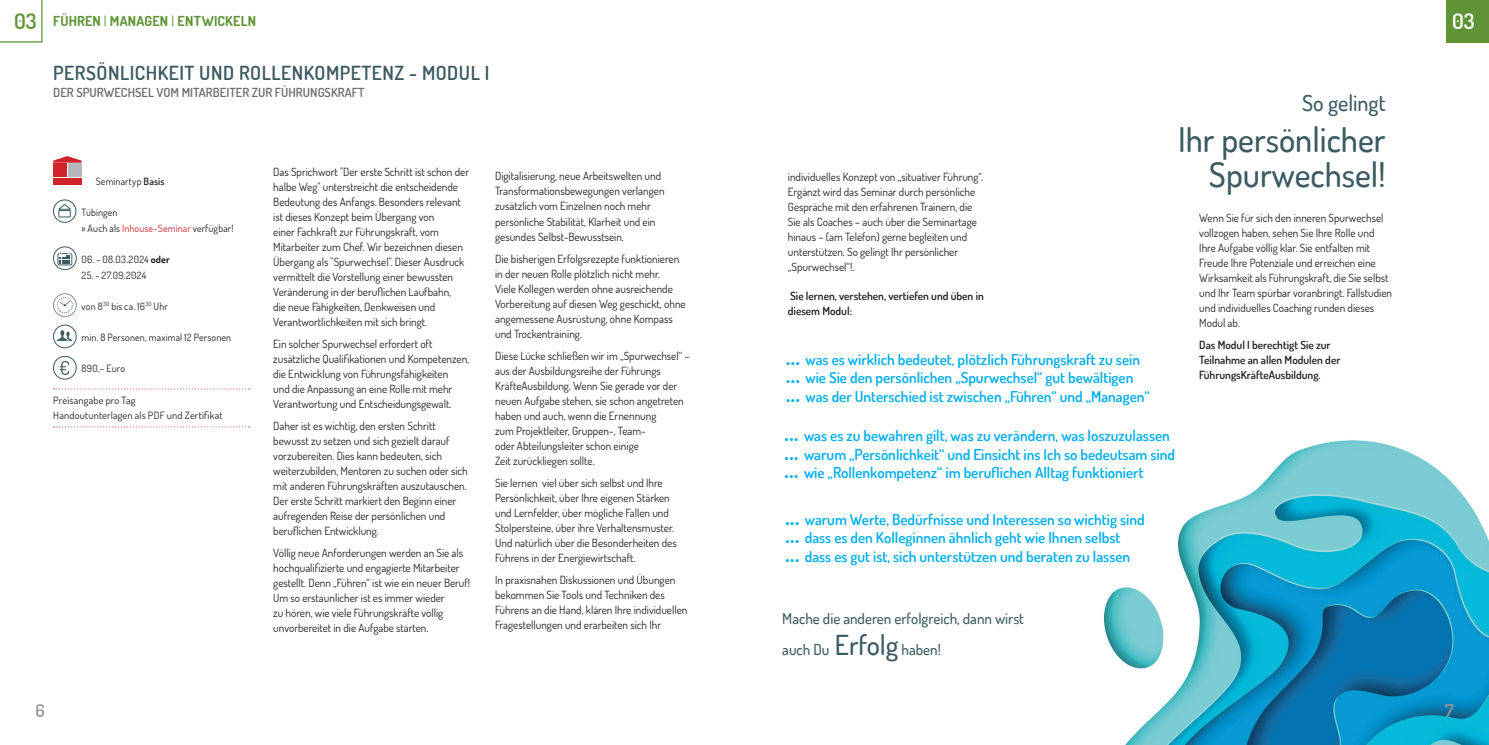
<style>
.page{position:relative;width:1489px;height:745px;background:#fff}
.page>*{position:absolute;margin:0;border:0;box-sizing:border-box;transform-origin:0 0}
.t1{font:500 34px/35px "Dosis";color:#3c5a61;text-align:right}
.t2{font:500 22px "Dosis";color:#3c5a61}
.t3{font:600 21.25px "Dosis";color:#fff}
.t4{font:600 19.38px "Dosis";letter-spacing:.025em;color:#3c5a61}
.t5{font:600 17.5px "Dosis";color:#95979a}
.t6{font:600 15px/18.8px "Dosis";color:#00aeef}
.t7{font:500 15px/31.2px "Dosis";color:#3c5a61}
.t8{font:700 13.75px "Dosis";letter-spacing:.02em;color:#5f9336}
.t9{font:600 12.5px "Dosis";color:#6c6d70}
.t10{font:11.25px/15px "Dosis";color:#231f20}
.t11{font:600 11.25px/15px "Dosis";color:#231f20}
.t12{font:10px/15.6px "Dosis";letter-spacing:.015em;color:#231f20}
.t13{font:10px/15.6px "Dosis";letter-spacing:.015em;color:#231f20;scale:1.04 1}
.t14{font:10px "Dosis";letter-spacing:.035em;color:#231f20}
.t15{font:10px "Dosis";letter-spacing:.04em;color:#231f20}
.s1{font-weight:600;font-size:21.25px}
.s2{font-weight:400}
.s3{font-weight:600}
.s4{color:#d1232a}
.s5{font-weight:700}
.s6{font-size:26.25px}
.s7{font-size:27.5px}
</style>
<div class="page">
<img style="left:1104px;top:440px;width:384px;height:304px">
<div style="left:1446px;top:0;width:42px;height:43px;background:#5f9336"></div>
<svg style="left:0;top:0;width:43px;height:43px"></svg>
<div style="left:53px;top:178px;width:28px;height:6px;background:#d1232a"></div>
<div style="left:53px;top:163px;width:14px;height:7px;background:#d1232a"></div>
<div style="left:53px;top:170px;width:14px;height:7px;background:#d1232a"></div>
<div style="left:68px;top:163px;width:13px;height:7px;background:#b6b7bb"></div>
<div style="left:68px;top:170px;width:13px;height:7px;background:#b6b7bb"></div>
<svg style="left:53px;top:156px;width:28px;height:7px"></svg>
<svg style="left:54px;top:388px;width:196px;height:1px"></svg>
<svg style="left:54px;top:426px;width:196px;height:1px"></svg>
<svg style="left:53px;top:200px;width:23px;height:22px"></svg>
<div style="left:53px;top:199px;width:23px;height:23px;border:1px solid #3c5a61;border-radius:50%"></div>
<div style="left:59px;top:210px;width:11px;height:7px;background:#fff"></div>
<div style="left:59px;top:210px;width:12px;height:7px;border:1px solid #3c5a61"></div>
<svg style="left:58px;top:203px;width:13px;height:7px"></svg>
<svg style="left:53px;top:247px;width:23px;height:22px"></svg>
<div style="left:53px;top:246px;width:24px;height:24px;border:1px solid #3c5a61;border-radius:50%"></div>
<div style="left:58px;top:253px;width:14px;height:12px;border:1px solid #3c5a61"></div>
<svg style="left:59px;top:252px;width:11px;height:11px"></svg>
<svg style="left:53px;top:293px;width:24px;height:24px"></svg>
<svg style="left:53px;top:324px;width:24px;height:24px"></svg>
<svg style="left:53px;top:356px;width:24px;height:23px"></svg>
<p class="t8" style="left:14px;top:12px;width:243px"><span class="s1">03</span> FÜHREN <span class="s2">|</span> MANAGEN <span class="s2">|</span> ENTWICKELN</p>
<h3 class="t3" style="left:1451px;top:7px;width:24px">03</h3>
<h3 class="t4" style="left:53px;top:60px;width:437px">PERSÖNLICHKEIT UND ROLLENKOMPETENZ - MODUL I</h3>
<p class="t9" style="left:53px;top:85px;width:313px">DER SPURWECHSEL VOM MITARBEITER ZUR FÜHRUNGSKRAFT</p>
<p class="t12" style="left:96px;top:173px;width:70px">Seminartyp <span class="s3">Basis</span></p>
<p class="t12" style="left:81px;top:204px;width:154px">Tübingen<br>» Auch als <span class="s4">Inhouse-Seminar</span> verfügbar!</p>
<p class="t14" style="left:81px;top:252px;width:90px">06. - 08.03.2024 <span class="s5">oder</span></p>
<p class="t15" style="left:81px;top:268px;width:66px">25. - 27.09.2024</p>
<p class="t12" style="left:81px;top:298px;width:88px">von 8<sup>30</sup> bis ca. 16<sup>30</sup> Uhr</p>
<p class="t12" style="left:81px;top:329px;width:151px">min. 8 Personen, maximal 12 Personen</p>
<p class="t12" style="left:81px;top:360px;width:45px">890,– Euro</p>
<p class="t13" style="left:53px;top:391px;width:164px">Preisangabe pro Tag<br>Handoutunterlagen als PDF und Zertifikat</p>
<h3 class="t5" style="left:35px;top:698px;width:11px">6</h3>
<p class="t10" style="left:273px;top:163px;width:197px">Das Sprichwort "Der erste Schritt ist schon der halbe Weg" unterstreicht die entscheidende Bedeutung des Anfangs. Besonders relevant ist dieses Konzept beim Übergang von<br>einer Fachkraft zur Führungskraft, vom Mitarbeiter zum Chef. Wir bezeichnen diesen Übergang als "Spurwechsel". Dieser Ausdruck vermittelt die Vorstellung einer bewussten Veränderung in der beruflichen Laufbahn,<br>die neue Fähigkeiten, Denkweisen und Verantwortlichkeiten mit sich bringt.</p>
<p class="t10" style="left:273px;top:336px;width:197px">Ein solcher Spurwechsel erfordert oft zusätzliche Qualifikationen und Kompetenzen, die Entwicklung von Führungsfähigkeiten<br>und die Anpassung an eine Rolle mit mehr Verantwortung und Entscheidungsgewalt.</p>
<p class="t10" style="left:273px;top:418px;width:196px">Daher ist es wichtig, den ersten Schritt bewusst zu setzen und sich gezielt darauf vorzubereiten. Dies kann bedeuten, sich weiterzubilden, Mentoren zu suchen oder sich mit anderen Führungskräften auszutauschen.<br>Der erste Schritt markiert den Beginn einer aufregenden Reise der persönlichen und beruflichen Entwicklung.</p>
<p class="t10" style="left:273px;top:545px;width:198px">Völlig neue Anforderungen werden an Sie als hochqualifizierte und engagierte Mitarbeiter gestellt. Denn „Führen“ ist wie ein neuer Beruf!<br>Um so erstaunlicher ist es immer wieder<br>zu hören, wie viele Führungskräfte völlig unvorbereitet in die Aufgabe starten.</p>
<p class="t10" style="left:495px;top:168px;width:171px">Digitalisierung, neue Arbeitswelten und Transformationsbewegungen verlangen zusätzlich vom Einzelnen noch mehr persönliche Stabilität, Klarheit und ein gesundes Selbst-Bewusstsein.</p>
<p class="t10" style="left:495px;top:250px;width:192px">Die bisherigen Erfolgsrezepte funktionieren in der neuen Rolle plötzlich nicht mehr.<br>Viele Kollegen werden ohne ausreichende Vorbereitung auf diesen Weg geschickt, ohne angemessene Ausrüstung, ohne Kompass und Trockentraining.</p>
<p class="t10" style="left:495px;top:347px;width:196px">Diese Lücke schließen wir im „Spurwechsel“ – aus der Ausbildungsreihe der Führungs KräfteAusbildung. Wenn Sie gerade vor der neuen Aufgabe stehen, sie schon angetreten haben und auch, wenn die Ernennung<br>zum Projektleiter, Gruppen-, Team-<br>oder Abteilungsleiter schon einige<br>Zeit zurückliegen sollte.</p>
<p class="t10" style="left:495px;top:475px;width:183px">Sie lernen viel über sich selbst und Ihre Persönlichkeit, über Ihre eigenen Stärken und Lernfelder, über mögliche Fallen und Stolpersteine, über ihre Verhaltensmuster.<br>Und natürlich über die Besonderheiten des Führens in der Energiewirtschaft.</p>
<p class="t10" style="left:495px;top:572px;width:194px">In praxisnahen Diskussionen und Übungen bekommen Sie Tools und Techniken des Führens an die Hand, klären Ihre individuellen Fragestellungen und erarbeiten sich Ihr</p>
<h2 class="t2" style="left:1301px;top:89px;width:85px">So gelingt</h2>
<h1 class="t1" style="left:1177px;top:121px;width:209px">Ihr persönlicher<br>Spurwechsel!</h1>
<p class="t10" style="left:1199px;top:210px;width:194px">Wenn Sie für sich den inneren Spurwechsel vollzogen haben, sehen Sie Ihre Rolle und Ihre Aufgabe völlig klar. Sie entfalten mit Freude Ihre Potenziale und erreichen eine Wirksamkeit als Führungskraft, die Sie selbst und Ihr Team spürbar voranbringt. Fallstudien und individuelles Coaching runden dieses Modul ab.</p>
<p class="t11" style="left:1199px;top:337px;width:143px">Das Modul I berechtigt Sie zur<br>Teilnahme an allen Modulen der<br>FührungsKräfteAusbildung.</p>
<p class="t10" style="left:788px;top:168px;width:197px">individuelles Konzept von „situativer Führung“.<br>Ergänzt wird das Seminar durch persönliche Gespräche mit den erfahrenen Trainern, die Sie als Coaches – auch über die Seminartage hinaus – (am Telefon) gerne begleiten und unterstützen. So gelingt Ihr persönlicher „Spurwechsel“!.</p>
<p class="t11" style="left:788px;top:288px;width:197px">Sie lernen, verstehen, vertiefen und üben in diesem Modul:</p>
<h3 class="t6" style="left:785px;top:349px;width:365px"><span class="s6">...</span> was es wirklich bedeutet, plötzlich Führungskraft zu sein <span class="s6">...</span> wie Sie den persönlichen „Spurwechsel“ gut bewältigen <span class="s6">...</span> was der Unterschied ist zwischen „Führen“ und „Managen“</h3>
<h3 class="t6" style="left:784px;top:425px;width:392px"><span class="s6">...</span> was es zu bewahren gilt, was zu verändern, was loszuzulassen <span class="s6">...</span> warum „Persönlichkeit“ und Einsicht ins Ich so bedeutsam sind <span class="s6">...</span> wie „Rollenkompetenz“ im beruflichen Alltag funktioniert</h3>
<h3 class="t6" style="left:785px;top:509px;width:361px"><span class="s6">...</span> warum Werte, Bedürfnisse und Interessen so wichtig sind <span class="s6">...</span> dass es den Kolleginnen ähnlich geht wie Ihnen selbst<br><span class="s6">...</span> dass es gut ist, sich unterstützen und beraten zu lassen</h3>
<h3 class="t7" style="left:782px;top:601px;width:243px">Mache die anderen erfolgreich, dann wirst auch Du <span class="s7">Erfolg</span> haben!</h3>
<h3 class="t5" style="left:1444px;top:698px;width:10px">7</h3>
</div>
